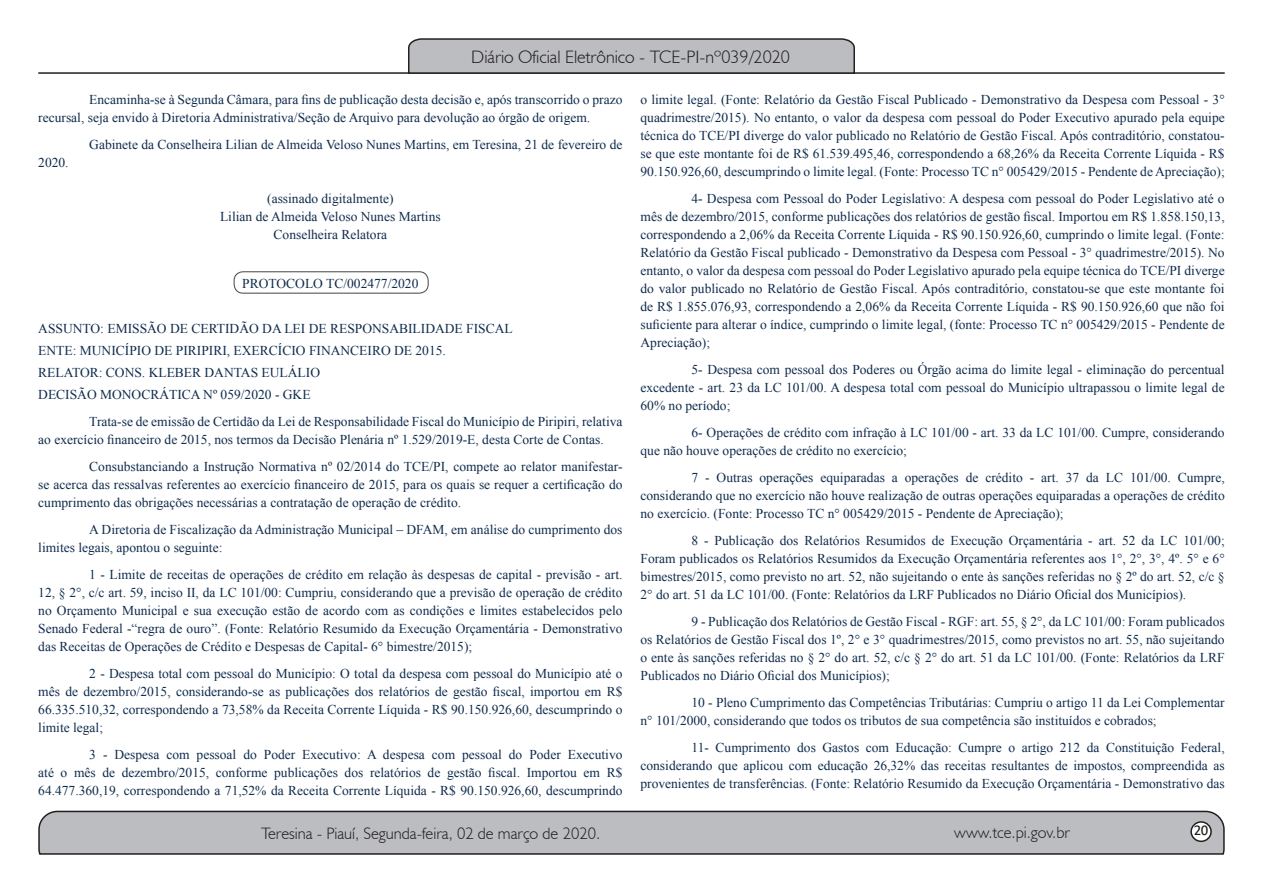
<style>
.page{position:relative;width:1263px;height:893px;background:#fff}
.page>*{position:absolute;margin:0;border:0;box-sizing:border-box;transform-origin:0 0}
.t1{font:300 18px "Humanist 521 BT";color:#231f20}
.t2{font:300 16.5px "Humanist 521 BT";color:#231f20}
.t3{font:15px "Estrangelo Edessa";color:#231f20}
.parag__12{font:13.5px/18px "Times New Roman";color:#102c4d;text-align:justify}
.parag_0{font:13.5px "Times New Roman";color:#102c4d}
.assinatura_centraliz{font:13.5px "Times New Roman";color:#102c4d}
</style>
<div class="page">
<svg style="left:38px;top:810px;width:1187px;height:45px;background:#b3b3b6"></svg>
<div style="left:1191px;top:822px;width:20px;height:19px;background:#fff;border-radius:50%"></div>
<div style="left:1190px;top:821px;width:22px;height:21px;border:2px solid #231f20;border-radius:50%"></div>
<hr style="left:38px;top:72px;width:1187px;height:2px;background:#231f20">
<svg style="left:407px;top:38px;width:449px;height:36px;background:#aeafb2"></svg>
<div style="left:234px;top:271px;width:195px;height:23px;border:1px solid #57585a;border-radius:9px"></div>
<h1 class="t1" style="left:471px;top:46px;width:320px">Diário Oficial Eletrônico - TCE-PI-nº039/2020</h1>
<p class="parag__12" style="left:38px;top:90px;width:586px;text-indent:51px">Encaminha-se à Segunda Câmara, para fins de publicação desta decisão e, após transcorrido o prazo recursal, seja envido à Diretoria Administrativa/Seção de Arquivo para devolução ao órgão de origem.</p>
<p class="parag__12" style="left:89px;top:135px;width:535px">Gabinete da Conselheira Lilian de Almeida Veloso Nunes Martins, em Teresina, 21 de fevereiro de</p>
<p class="parag__12" style="left:38px;top:153px;width:32px">2020.</p>
<p class="assinatura_centraliz" style="left:267px;top:189px;width:128px">(assinado digitalmente)</p>
<p class="assinatura_centraliz" style="left:220px;top:207px;width:222px">Lilian de Almeida Veloso Nunes Martins</p>
<p class="assinatura_centraliz" style="left:274px;top:225px;width:115px">Conselheira Relatora</p>
<p class="parag_0" style="left:242px;top:275px;width:178px">PROTOCOLO TC/002477/2020</p>
<p class="parag_0" style="left:38px;top:319px;width:476px">ASSUNTO: EMISSÃO DE CERTIDÃO DA LEI DE RESPONSABILIDADE FISCAL</p>
<p class="parag_0" style="left:38px;top:341px;width:409px">ENTE: MUNICÍPIO DE PIRIPIRI, EXERCÍCIO FINANCEIRO DE 2015.</p>
<p class="parag_0" style="left:38px;top:364px;width:283px">RELATOR: CONS. KLEBER DANTAS EULÁLIO</p>
<p class="parag_0" style="left:38px;top:386px;width:274px">DECISÃO MONOCRÁTICA Nº 059/2020 - GKE</p>
<p class="parag__12" style="left:38px;top:413px;width:586px;text-indent:51px">Trata-se de emissão de Certidão da Lei de Responsabilidade Fiscal do Município de Piripiri, relativa ao exercício financeiro de 2015, nos termos da Decisão Plenária nº 1.529/2019-E, desta Corte de Contas.</p>
<p class="parag__12" style="left:38px;top:458px;width:586px;text-indent:51px">Consubstanciando a Instrução Normativa nº 02/2014 do TCE/PI, compete ao relator manifestar&shy;se acerca das ressalvas referentes ao exercício financeiro de 2015, para os quais se requer a certificação do cumprimento das obrigações necessárias a contratação de operação de crédito.</p>
<p class="parag__12" style="left:38px;top:521px;width:586px;text-indent:51px">A Diretoria de Fiscalização da Administração Municipal – DFAM, em análise do cumprimento dos limites legais, apontou o seguinte:</p>
<p class="parag__12" style="left:38px;top:566px;width:586px;text-indent:51px">1 - Limite de receitas de operações de crédito em relação às despesas de capital - previsão - art.<br>12, § 2°, c/c art. 59, inciso II, da LC 101/00: Cumpriu, considerando que a previsão de operação de crédito no Orçamento Municipal e sua execução estão de acordo com as condições e limites estabelecidos pelo Senado Federal -“regra de ouro”. (Fonte: Relatório Resumido da Execução Orçamentária - Demonstrativo das Receitas de Operações de Crédito e Despesas de Capital- 6° bimestre/2015);</p>
<p class="parag__12" style="left:38px;top:665px;width:586px;text-indent:51px">2 - Despesa total com pessoal do Município: O total da despesa com pessoal do Município até o mês de dezembro/2015, considerando-se as publicações dos relatórios de gestão fiscal, importou em R$ 66.335.510,32, correspondendo a 73,58% da Receita Corrente Líquida - R$ 90.150.926,60, descumprindo o limite legal;</p>
<p class="parag__12" style="left:38px;top:746px;width:586px;text-indent:51px">3 - Despesa com pessoal do Poder Executivo: A despesa com pessoal do Poder Executivo até o mês de dezembro/2015, conforme publicações dos relatórios de gestão fiscal. Importou em R$ 64.477.360,19, correspondendo a 71,52% da Receita Corrente Líquida - R$ 90.150.926,60, descumprindo</p>
<p class="parag__12" style="left:640px;top:90px;width:586px">o limite legal. (Fonte: Relatório da Gestão Fiscal Publicado - Demonstrativo da Despesa com Pessoal - 3° quadrimestre/2015). No entanto, o valor da despesa com pessoal do Poder Executivo apurado pela equipe técnica do TCE/PI diverge do valor publicado no Relatório de Gestão Fiscal. Após contraditório, constatou&shy;se que este montante foi de R$ 61.539.495,46, correspondendo a 68,26% da Receita Corrente Líquida - R$ 90.150.926,60, descumprindo o limite legal. (Fonte: Processo TC n° 005429/2015 - Pendente de Apreciação);</p>
<p class="parag__12" style="left:640px;top:189px;width:586px;text-indent:51px">4- Despesa com Pessoal do Poder Legislativo: A despesa com pessoal do Poder Legislativo até o mês de dezembro/2015, conforme publicações dos relatórios de gestão fiscal. Importou em R$ 1.858.150,13, correspondendo a 2,06% da Receita Corrente Líquida - R$ 90.150.926,60, cumprindo o limite legal. (Fonte:<br>Relatório da Gestão Fiscal publicado - Demonstrativo da Despesa com Pessoal - 3° quadrimestre/2015). No entanto, o valor da despesa com pessoal do Poder Legislativo apurado pela equipe técnica do TCE/PI diverge do valor publicado no Relatório de Gestão Fiscal. Após contraditório, constatou-se que este montante foi de R$ 1.855.076,93, correspondendo a 2,06% da Receita Corrente Líquida - R$ 90.150.926,60 que não foi suficiente para alterar o índice, cumprindo o limite legal, (fonte: Processo TC n° 005429/2015 - Pendente de Apreciação);</p>
<p class="parag__12" style="left:640px;top:360px;width:586px;text-indent:51px">5- Despesa com pessoal dos Poderes ou Órgão acima do limite legal - eliminação do percentual excedente - art. 23 da LC 101/00. A despesa total com pessoal do Município ultrapassou o limite legal de 60% no período;</p>
<p class="parag__12" style="left:640px;top:423px;width:586px;text-indent:51px">6- Operações de crédito com infração à LC 101/00 - art. 33 da LC 101/00. Cumpre, considerando que não houve operações de crédito no exercício;</p>
<p class="parag__12" style="left:640px;top:468px;width:586px;text-indent:51px">7 - Outras operações equiparadas a operações de crédito - art. 37 da LC 101/00. Cumpre, considerando que no exercício não houve realização de outras operações equiparadas a operações de crédito no exercício. (Fonte: Processo TC n° 005429/2015 - Pendente de Apreciação);</p>
<p class="parag__12" style="left:640px;top:531px;width:586px;text-indent:51px">8 - Publicação dos Relatórios Resumidos de Execução Orçamentária - art. 52 da LC 101/00; Foram publicados os Relatórios Resumidos da Execução Orçamentária referentes aos 1°, 2°, 3°, 4º. 5° e 6° bimestres/2015, como previsto no art. 52, não sujeitando o ente às sanções referidas no § 2º do art. 52, c/c § 2° do art. 51 da LC 101/00. (Fonte: Relatórios da LRF Publicados no Diário Oficial dos Municípios).</p>
<p class="parag__12" style="left:640px;top:612px;width:586px;text-indent:51px">9 - Publicação dos Relatórios de Gestão Fiscal - RGF: art. 55, § 2°, da LC 101/00: Foram publicados os Relatórios de Gestão Fiscal dos 1º, 2° e 3° quadrimestres/2015, como previstos no art. 55, não sujeitando o ente às sanções referidas no § 2° do art. 52, c/c § 2° do art. 51 da LC 101/00. (Fonte: Relatórios da LRF Publicados no Diário Oficial dos Municípios);</p>
<p class="parag__12" style="left:640px;top:693px;width:586px;text-indent:51px">10 - Pleno Cumprimento das Competências Tributárias: Cumpriu o artigo 11 da Lei Complementar n° 101/2000, considerando que todos os tributos de sua competência são instituídos e cobrados;</p>
<p class="parag__12" style="left:640px;top:738px;width:586px;text-indent:51px">11- Cumprimento dos Gastos com Educação: Cumpre o artigo 212 da Constituição Federal, considerando que aplicou com educação 26,32% das receitas resultantes de impostos, compreendida as provenientes de transferências. (Fonte: Relatório Resumido da Execução Orçamentária - Demonstrativo das</p>
<p class="t2" style="left:261px;top:823px;width:340px">Teresina - Piauí, Segunda-feira, 02 de março de 2020.</p>
<p class="t2" style="left:954px;top:822px;width:117px">www.tce.pi.gov.br</p>
<p class="t3" style="left:1194px;top:823px;width:16px">20</p>
</div>
